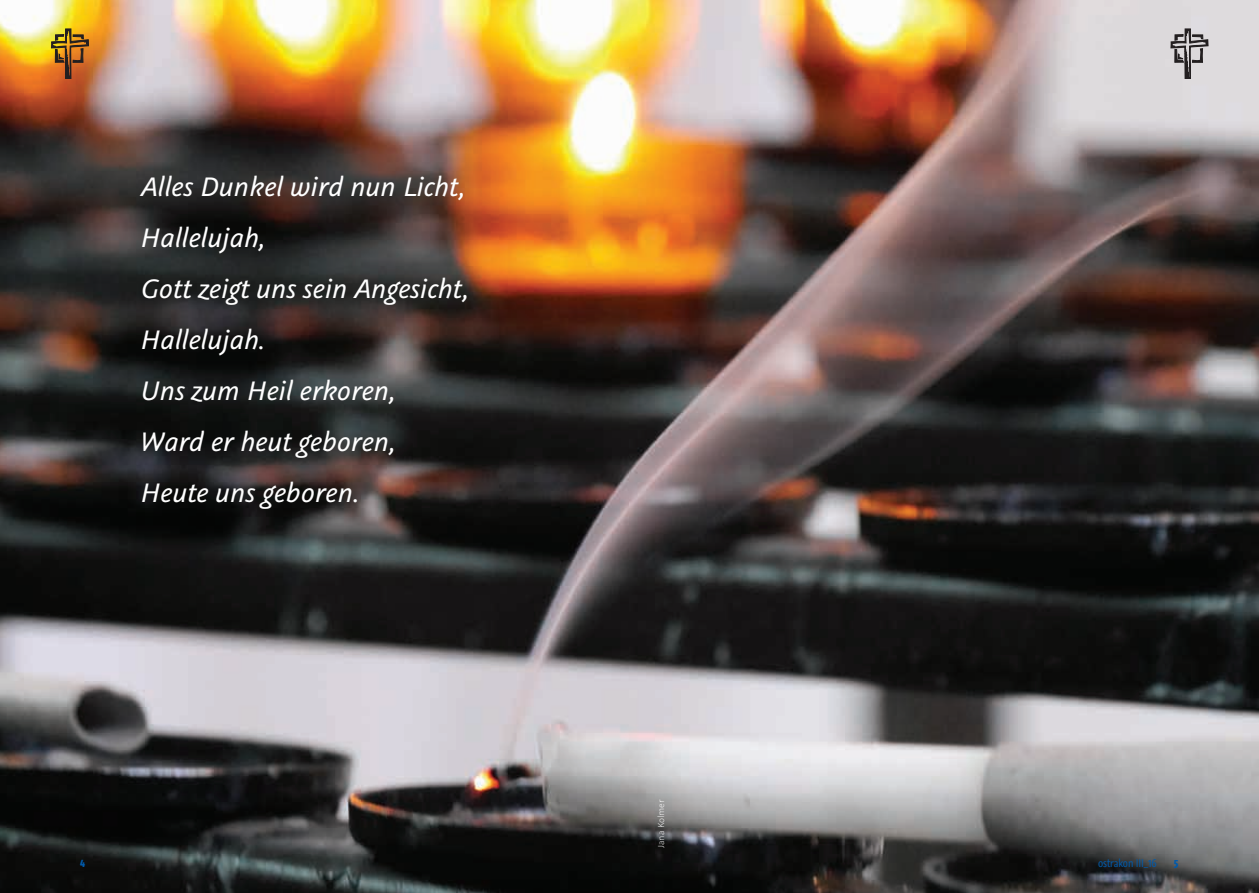
<style>
.page{position:relative;width:1259px;height:893px;background:#fff}
.page>*{position:absolute;margin:0;border:0;box-sizing:border-box;transform-origin:0 0}
.t1{font:italic 30px/51px "Graublau Sans";letter-spacing:-.01em;color:#fff}
.t2{font:10.5px "Graublau Web";letter-spacing:-.01em;color:#015aaa}
.t3{font:700 10.5px "Graublau Web";color:#015aaa}
.t4{font:300 9.75px "Graublau Sans";color:#fff}
</style>
<div class="page">
<img style="left:0;top:0;width:1259px;height:893px">
<svg style="left:51px;top:29px;width:38px;height:50px;background:#a76a22"></svg>
<svg style="left:1171px;top:29px;width:37px;height:50px;background:#a09c9e"></svg>
<p class="t1" style="left:140px;top:160px;width:330px">Alles Dunkel wird nun Licht,<br>Hallelujah,<br>Gott zeigt uns sein Angesicht,<br>Hallelujah.<br>Uns zum Heil erkoren,<br>Ward er heut geboren,<br>Heute uns geboren.</p>
<p class="t4" style="left:655px;top:848px;width:50px;rotate:-90deg">Jana Kolmer</p>
<p class="t3" style="left:80px;top:856px;width:6px">4</p>
<p class="t2" style="left:1098px;top:856px;width:60px">ostrakon III_16</p>
<p class="t3" style="left:1174px;top:856px;width:6px">5</p>
</div>
